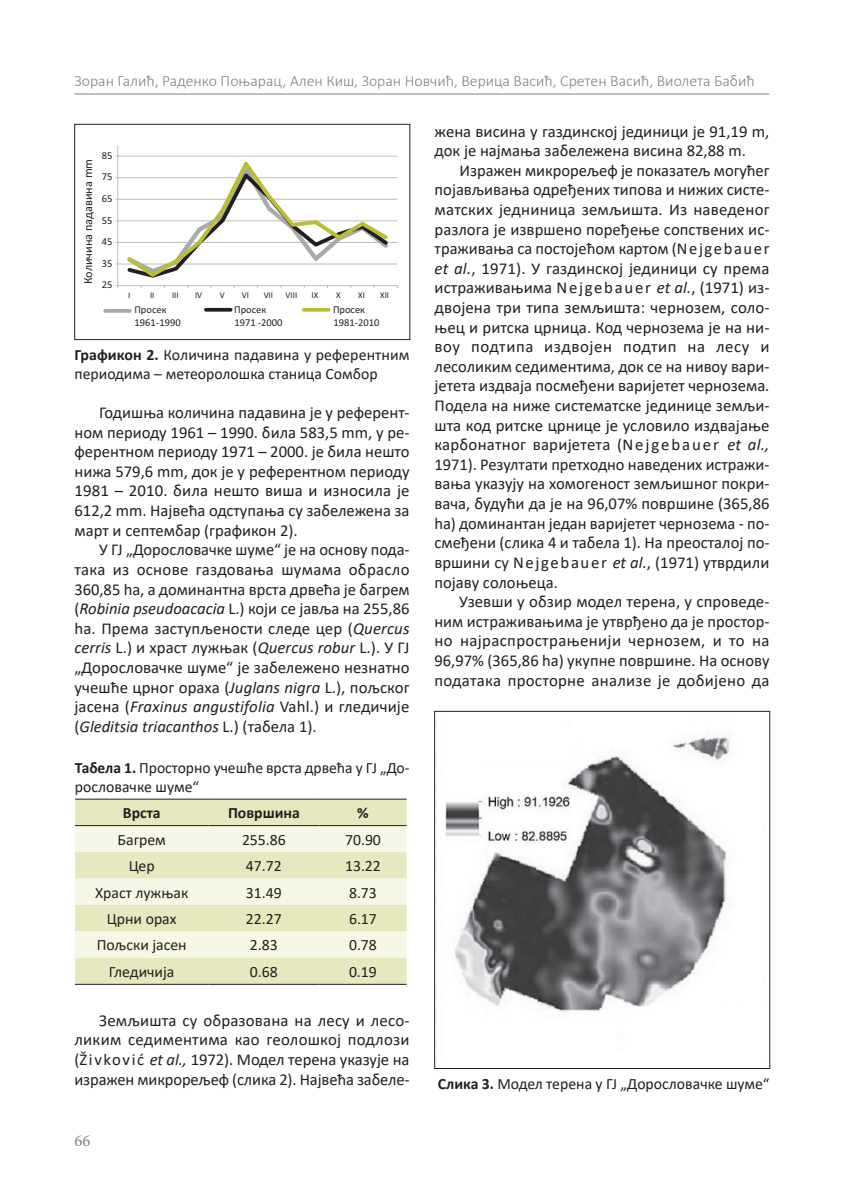
<style>
.page{position:relative;width:844px;height:1191px;background:#fff}
.page>*{position:absolute;margin:0;border:0;box-sizing:border-box;transform-origin:0 0}
.t1{font:16.62px/19.6px "Calibri";color:#231f20;text-align:justify}
.t2{font:16.62px "Minion Pro";color:#808285}
.t3{font:15.75px/18.9px "Calibri";color:#231f20}
.t4{font:300 15.75px "Calibri";color:#808285}
.t5{font:700 15.75px "Calibri";color:#231f20}
.t6{font:12.25px "Calibri";color:#231f20}
.t7{font:10.5px "Calibri";color:#231f20}
.t8{font:8.75px "Calibri";color:#231f20}
.s1{font-weight:700}
.s2{font-style:italic}
</style>
<div class="page">
<hr style="left:74px;top:94px;width:695px;height:1px;background:#808285">
<hr style="left:118px;top:263px;width:279px;height:1px;background:#bcbdc0">
<hr style="left:118px;top:242px;width:279px;height:1px;background:#bcbdc0">
<hr style="left:118px;top:220px;width:279px;height:1px;background:#bcbdc0">
<hr style="left:118px;top:199px;width:279px;height:1px;background:#bcbdc0">
<hr style="left:118px;top:177px;width:279px;height:1px;background:#bcbdc0">
<hr style="left:118px;top:156px;width:279px;height:1px;background:#bcbdc0">
<hr style="left:117px;top:145px;width:1px;height:140px;background:#bcbdc0">
<hr style="left:118px;top:285px;width:279px;height:1px;background:#bcbdc0">
<svg style="left:124px;top:156px;width:274px;height:132px"></svg>
<svg style="left:105px;top:309px;width:25px;height:4px"></svg>
<svg style="left:206px;top:308px;width:25px;height:4px"></svg>
<svg style="left:304px;top:308px;width:24px;height:4px"></svg>
<div style="left:74px;top:124px;width:336px;height:216px;border:1px solid #231f20"></div>
<div style="left:75px;top:799px;width:331px;height:184px;background:#e6e8bd"></div>
<svg style="left:75px;top:826px;width:331px;height:132px;background:#eff0d6"></svg>
<hr style="left:75px;top:798px;width:133px;height:1px;background:#231f20">
<hr style="left:208px;top:798px;width:111px;height:1px;background:#231f20">
<hr style="left:319px;top:798px;width:87px;height:1px;background:#231f20">
<hr style="left:75px;top:825px;width:133px;height:1px;background:#231f20">
<hr style="left:208px;top:825px;width:111px;height:1px;background:#231f20">
<hr style="left:319px;top:825px;width:87px;height:1px;background:#231f20">
<hr style="left:75px;top:983px;width:133px;height:1px;background:#231f20">
<hr style="left:208px;top:983px;width:111px;height:1px;background:#231f20">
<hr style="left:319px;top:983px;width:87px;height:1px;background:#231f20">
<img style="left:445px;top:725px;width:285px;height:287px">
<div style="left:434px;top:711px;width:335px;height:357px;border:1px solid #231f20"></div>
<p class="t4" style="left:74px;top:71px;width:681px">Зоран Галић, Раденко Поњарац, Ален Киш, Зоран Новчић, Верица Васић, Сретен Васић, Виолета Бабић</p>
<p class="t7" style="left:102px;top:148px;width:12px">85</p>
<p class="t6" style="left:79px;top:284px;width:127px;rotate:-90deg">Количина падавина mm</p>
<p class="t7" style="left:102px;top:170px;width:12px">75</p>
<p class="t7" style="left:102px;top:191px;width:12px">65</p>
<p class="t7" style="left:102px;top:213px;width:12px">55</p>
<p class="t7" style="left:102px;top:234px;width:12px">45</p>
<p class="t7" style="left:102px;top:256px;width:12px">35</p>
<p class="t7" style="left:102px;top:277px;width:12px">25</p>
<p class="t8" style="left:128px;top:289px;width:4px">I</p>
<p class="t8" style="left:150px;top:289px;width:6px">II</p>
<p class="t8" style="left:172px;top:289px;width:8px">III</p>
<p class="t8" style="left:195px;top:289px;width:9px">IV</p>
<p class="t8" style="left:220px;top:289px;width:6px">V</p>
<p class="t8" style="left:242px;top:289px;width:9px">VI</p>
<p class="t8" style="left:263px;top:289px;width:11px">VII</p>
<p class="t8" style="left:285px;top:289px;width:13px">VIII</p>
<p class="t8" style="left:311px;top:289px;width:8px">IX</p>
<p class="t8" style="left:336px;top:289px;width:6px">X</p>
<p class="t8" style="left:358px;top:289px;width:8px">XI</p>
<p class="t8" style="left:380px;top:289px;width:10px">XII</p>
<p class="t7" style="left:134px;top:315px;width:48px">1961-1990</p>
<p class="t7" style="left:234px;top:302px;width:34px">Просек</p>
<p class="t7" style="left:134px;top:302px;width:34px">Просек</p>
<p class="t7" style="left:333px;top:302px;width:34px">Просек</p>
<p class="t7" style="left:333px;top:315px;width:47px">1981-2010</p>
<p class="t7" style="left:234px;top:315px;width:50px">1971 -2000</p>
<p class="t3" style="left:74px;top:345px;width:336px"><span class="s1">Графикон 2.</span> Количина падавина у референтним периодима – метеоролошка станица Сомбор</p>
<p class="t1" style="left:74px;top:402px;width:336px;text-indent:25px">Годишња количина падавина је у референт&shy;ном периоду 1961 – 1990. била 583,5 mm, у ре&shy;ферентном периоду 1971 – 2000. је била нешто нижа 579,6 mm, док је у референтном периоду 1981 – 2010. била нешто виша и износила је 612,2 mm. Највећа одступања су забележена за март и септембар (графикон 2).</p>
<p class="t1" style="left:74px;top:539px;width:336px;text-indent:25px">У ГЈ „Дорословачке шуме“ је на основу пода&shy;така из основе газдовања шумама обрасло 360,85 ha, а доминантна врста дрвећа је багрем (<span class="s2">Robinia pseudoacacia</span> L.) који се јавља на 255,86 ha. Према заступљености следе цер (<span class="s2">Quercus cerris</span> L.) и храст лужњак (<span class="s2">Quercus robur</span> L.). У ГЈ „Дорословачке шуме“ је забележено незнатно учешће црног ораха (<span class="s2">Juglans nigra</span> L.), пољског јасена (<span class="s2">Fraxinus angustifolia</span> Vahl.) и гледичије (<span class="s2">Gleditsia triacanthos</span> L.) (табела 1).</p>
<p class="t3" style="left:75px;top:757px;width:336px"><span class="s1">Табела 1.</span> Просторно учешће врста дрвећа у ГЈ „До&shy;рословачке шуме“</p>
<p class="t5" style="left:123px;top:801px;width:39px">Врста</p>
<p class="t5" style="left:228px;top:801px;width:73px">Површина</p>
<p class="t5" style="left:357px;top:801px;width:13px">%</p>
<p class="t3" style="left:118px;top:829px;width:50px">Багрем</p>
<p class="t3" style="left:242px;top:829px;width:45px">255.86</p>
<p class="t3" style="left:345px;top:829px;width:37px">70.90</p>
<p class="t3" style="left:129px;top:856px;width:28px">Цер</p>
<p class="t3" style="left:246px;top:856px;width:37px">47.72</p>
<p class="t3" style="left:345px;top:856px;width:37px">13.22</p>
<p class="t3" style="left:95px;top:882px;width:95px">Храст лужњак</p>
<p class="t3" style="left:246px;top:882px;width:37px">31.49</p>
<p class="t3" style="left:349px;top:882px;width:29px">8.73</p>
<p class="t3" style="left:107px;top:909px;width:71px">Црни орах</p>
<p class="t3" style="left:246px;top:909px;width:37px">22.27</p>
<p class="t3" style="left:349px;top:909px;width:29px">6.17</p>
<p class="t3" style="left:97px;top:935px;width:91px">Пољски јасен</p>
<p class="t3" style="left:250px;top:935px;width:29px">2.83</p>
<p class="t3" style="left:349px;top:935px;width:29px">0.78</p>
<p class="t3" style="left:109px;top:961px;width:67px">Гледичија</p>
<p class="t3" style="left:250px;top:961px;width:29px">0.68</p>
<p class="t3" style="left:349px;top:961px;width:29px">0.19</p>
<p class="t1" style="left:74px;top:1010px;width:336px;text-indent:25px">Земљишта су образована на лесу и лесо&shy;ликим седиментима као геолошкој подлози (Živković <span class="s2">et al.,</span> 1972). Модел терена указује на изражен микрорељеф (слика 2). Највећа забеле-</p>
<p class="t2" style="left:74px;top:1129px;width:17px">66</p>
<p class="t1" style="left:434px;top:121px;width:336px">жена висина у газдинској јединици је 91,19 m, док је најмања забележена висина 82,88 m.</p>
<p class="t1" style="left:434px;top:160px;width:336px;text-indent:25px">Изражен микрорељеф је показатељ могућег појављивања одређених типова и нижих систе&shy;матских једниница земљишта. Из наведеног разлога је извршено поређење сопствених ис&shy;траживања са постојећом картом (Nejgebauer <span class="s2">et al.</span>, 1971). У газдинској јединици су према истраживањима Nejgebauer <span class="s2">et al.</span>, (1971) из&shy;двојена три типа земљишта: чернозем, соло&shy;њец и ритска црница. Код чернозема је на ни&shy;воу подтипа издвојен подтип на лесу и лесоликим седиментима, док се на нивоу вари&shy;јетета издваја посмеђени варијетет чернозема.<br>Подела на ниже систематске јединице земљи&shy;шта код ритске црнице је условило издвајање карбонатног варијетета (Nejgebauer <span class="s2">et al., </span>1971). Резултати претходно наведених истражи&shy;вања указују на хомогеност земљишног покри&shy;вача, будући да је на 96,07% површине (365,86 ha) доминантан један варијетет чернозема - по&shy;смеђени (слика 4 и табела 1). На преосталој по&shy;вршини су Nejgebauer <span class="s2">et al.</span>, (1971) утврдили појаву солоњеца.</p>
<p class="t1" style="left:434px;top:591px;width:336px;text-indent:25px">Узевши у обзир модел терена, у спроведе&shy;ним истраживањима је утврђено да је простор&shy;но најраспрострањенији чернозем, и то на 96,97% (365,86 ha) укупне површине. На основу података просторне анализе је добијено да</p>
<p class="t3" style="left:437px;top:1073px;width:333px"><span class="s1">Слика 3.</span> Модел терена у ГЈ „Дорословачке шуме“</p>
</div>
